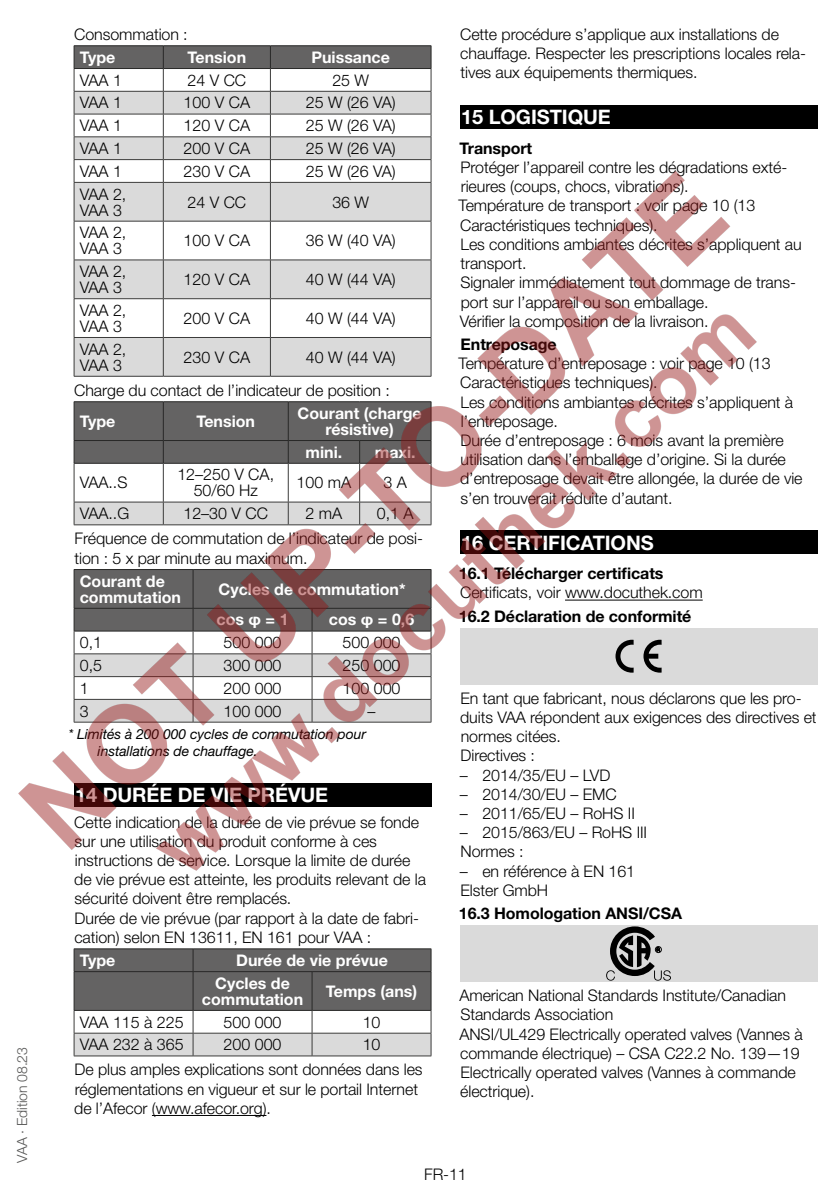
<style>
.page{position:relative;width:840px;height:1191px;background:#fff}
.page>*{position:absolute;margin:0;border:0;box-sizing:border-box;transform-origin:0 0}
.t1{font:700 20px "Helvetica Neue LT Pro";letter-spacing:-.005em;color:#fff}
.t2{font:300 16px/19.2px "Helvetica Neue LT Pro";letter-spacing:-.005em;color:#000}
.t3{font:700 16px/16px "Helvetica Neue LT Pro";color:#fff}
.t4{font:700 16px "Helvetica Neue LT Pro";letter-spacing:-.005em;color:#000}
.t5{font:italic 14px/16.8px "Helvetica Neue LT Pro";letter-spacing:-.005em;color:#000}
.t6{font:300 14px "Helvetica Neue LT Pro";letter-spacing:-.005em;color:#575756}
</style>
<div class="page">
<img style="left:18px;top:45px;width:800px;height:1071px">
<p class="t6" style="left:13px;top:1162px;width:117px;rotate:-90deg">VAA · Edition 08.23</p>
<p class="t2" style="left:74px;top:24px;width:115px">Consommation :</p>
<p class="t3" style="left:80px;top:49px;width:37px">Type</p>
<p class="t3" style="left:187px;top:49px;width:60px">Tension</p>
<p class="t3" style="left:311px;top:49px;width:80px">Puissance</p>
<p class="t2" style="left:80px;top:70px;width:44px">VAA 1</p>
<p class="t2" style="left:187px;top:70px;width:60px">24 V CC</p>
<p class="t2" style="left:332px;top:70px;width:38px">25 W</p>
<p class="t2" style="left:80px;top:93px;width:44px">VAA 1</p>
<p class="t2" style="left:183px;top:93px;width:68px">100 V CA</p>
<p class="t2" style="left:305px;top:93px;width:91px">25 W (26 VA)</p>
<p class="t2" style="left:80px;top:116px;width:44px">VAA 1</p>
<p class="t2" style="left:183px;top:116px;width:68px">120 V CA</p>
<p class="t2" style="left:305px;top:116px;width:91px">25 W (26 VA)</p>
<p class="t2" style="left:80px;top:138px;width:44px">VAA 1</p>
<p class="t2" style="left:183px;top:138px;width:68px">200 V CA</p>
<p class="t2" style="left:305px;top:138px;width:91px">25 W (26 VA)</p>
<p class="t2" style="left:80px;top:161px;width:44px">VAA 1</p>
<p class="t2" style="left:183px;top:161px;width:68px">230 V CA</p>
<p class="t2" style="left:305px;top:161px;width:91px">25 W (26 VA)</p>
<p class="t2" style="left:80px;top:185px;width:48px;line-height:16px">VAA 2,<br>VAA 3</p>
<p class="t2" style="left:187px;top:192px;width:60px">24 V CC</p>
<p class="t2" style="left:332px;top:192px;width:38px">36 W</p>
<p class="t2" style="left:80px;top:224px;width:48px;line-height:16px">VAA 2,<br>VAA 3</p>
<p class="t2" style="left:183px;top:231px;width:68px">100 V CA</p>
<p class="t2" style="left:305px;top:231px;width:91px">36 W (40 VA)</p>
<p class="t2" style="left:80px;top:263px;width:48px;line-height:16px">VAA 2,<br>VAA 3</p>
<p class="t2" style="left:183px;top:269px;width:68px">120 V CA</p>
<p class="t2" style="left:305px;top:269px;width:91px">40 W (44 VA)</p>
<p class="t2" style="left:80px;top:302px;width:48px;line-height:16px">VAA 2,<br>VAA 3</p>
<p class="t2" style="left:183px;top:308px;width:68px">200 V CA</p>
<p class="t2" style="left:305px;top:308px;width:91px">40 W (44 VA)</p>
<p class="t2" style="left:80px;top:340px;width:48px;line-height:16px">VAA 2,<br>VAA 3</p>
<p class="t2" style="left:183px;top:347px;width:68px">230 V CA</p>
<p class="t2" style="left:74px;top:340px;width:323px;line-height:33.2px;text-indent:231px">40 W (44 VA)<br>Charge du contact de l’indicateur de position :</p>
<p class="t3" style="left:80px;top:413px;width:37px">Type</p>
<p class="t3" style="left:196px;top:413px;width:60px">Tension</p>
<p class="t3" style="left:297px;top:405px;width:125px;text-align:center">Courant (charge résistive)</p>
<p class="t3" style="left:305px;top:443px;width:38px">mini.</p>
<p class="t3" style="left:374px;top:443px;width:42px">maxi.</p>
<p class="t2" style="left:80px;top:473px;width:49px">VAA..S</p>
<p class="t2" style="left:177px;top:466px;width:98px;line-height:16px;text-align:center">12–250 V CA,<br>50/60 Hz</p>
<p class="t2" style="left:296px;top:473px;width:56px">100 mA</p>
<p class="t2" style="left:383px;top:473px;width:25px">3 A</p>
<p class="t2" style="left:80px;top:503px;width:51px">VAA..G</p>
<p class="t2" style="left:183px;top:503px;width:86px">12–30 V CC</p>
<p class="t2" style="left:305px;top:503px;width:38px">2 mA</p>
<p class="t2" style="left:75px;top:500px;width:349px;line-height:25.2px;text-indent:302px">0,1 A<br>Fréquence de commutation de l’indicateur de posi-</p>
<p class="t2" style="left:74px;top:548px;width:234px">tion : 5 x par minute au maximum.</p>
<p class="t3" style="left:80px;top:572px;width:103px">Courant de commutation</p>
<p class="t3" style="left:216px;top:573px;width:190px;line-height:30.8px">Cycles de commutation* cos φ = 1</p>
<p class="t3" style="left:329px;top:611px;width:87px">cos φ = 0,6</p>
<p class="t2" style="left:80px;top:632px;width:24px">0,1</p>
<p class="t2" style="left:223px;top:632px;width:59px">500 000</p>
<p class="t2" style="left:342px;top:632px;width:59px">500 000</p>
<p class="t2" style="left:80px;top:655px;width:24px">0,5</p>
<p class="t2" style="left:223px;top:655px;width:59px">300 000</p>
<p class="t2" style="left:342px;top:655px;width:59px">250 000</p>
<p class="t2" style="left:80px;top:678px;width:10px">1</p>
<p class="t2" style="left:223px;top:678px;width:59px">200 000</p>
<p class="t2" style="left:342px;top:678px;width:59px">100 000</p>
<p class="t2" style="left:80px;top:701px;width:10px">3</p>
<p class="t2" style="left:223px;top:701px;width:59px">100 000</p>
<p class="t2" style="left:367px;top:701px;width:9px">–</p>
<p class="t5" style="left:98px;top:725px;width:270px;text-indent:-29px">* Limités à 200 000 cycles de commutation pour installations de chauffage.</p>
<p class="t1" style="left:75px;top:782px;width:252px">14 DURÉE DE VIE PRÉVUE</p>
<p class="t2" style="left:74px;top:812px;width:353px">Cette indication de la durée de vie prévue se fonde sur une utilisation du produit conforme à ces instructions de service. Lorsque la limite de durée de vie prévue est atteinte, les produits relevant de la sécurité doivent être remplacés.<br>Durée de vie prévue (par rapport à la date de fabri&shy;cation) selon EN 13611, EN 161 pour VAA :</p>
<p class="t3" style="left:80px;top:952px;width:37px">Type</p>
<p class="t3" style="left:215px;top:948px;width:174px;line-height:22.8px;text-indent:21px">Durée de vie prévue<br>Cycles de</p>
<p class="t3" style="left:202px;top:990px;width:103px">commutation</p>
<p class="t3" style="left:326px;top:982px;width:93px">Temps (ans)</p>
<p class="t2" style="left:80px;top:1012px;width:105px">VAA 115 à 225</p>
<p class="t2" style="left:223px;top:1012px;width:59px">500 000</p>
<p class="t2" style="left:362px;top:1012px;width:19px">10</p>
<p class="t2" style="left:80px;top:1034px;width:105px">VAA 232 à 365</p>
<p class="t2" style="left:223px;top:1034px;width:59px">200 000</p>
<p class="t2" style="left:75px;top:1031px;width:349px;line-height:25.2px;text-indent:288px">10<br>De plus amples explications sont données dans les</p>
<p class="t2" style="left:74px;top:1079px;width:345px">réglementations en vigueur et sur le portail Internet de l’Afecor (www.afecor.org).</p>
<p class="t2" style="left:460px;top:24px;width:347px">Cette procédure s’applique aux installations de chauffage. Respecter les prescriptions locales rela&shy;tives aux équipements thermiques.</p>
<p class="t1" style="left:461px;top:105px;width:149px">15 LOGISTIQUE</p>
<p class="t4" style="left:459px;top:138px;width:74px">Transport</p>
<p class="t2" style="left:458px;top:157px;width:344px">Protéger l’appareil contre les dégradations exté&shy;rieures (coups, chocs, vibrations).<br>Température de transport : voir page 10 (13<br>Caractéristiques techniques).<br>Les conditions ambiantes décrites s’appliquent au transport.<br>Signaler immédiatement tout dommage de trans&shy;port sur l’appareil ou son emballage.<br>Vérifier la composition de la livraison.</p>
<p class="t4" style="left:460px;top:334px;width:98px">Entreposage</p>
<p class="t2" style="left:458px;top:353px;width:345px">Température d’entreposage : voir page 10 (13<br>Caractéristiques techniques).<br>Les conditions ambiantes décrites s’appliquent à l’entreposage.<br>Durée d’entreposage : 6 mois avant la première utilisation dans l’emballage d’origine. Si la durée d’entreposage devait être allongée, la durée de vie s’en trouverait réduite d’autant.</p>
<p class="t1" style="left:461px;top:530px;width:194px">16 CERTIFICATIONS</p>
<p class="t4" style="left:458px;top:563px;width:206px">16.1 Télécharger certificats</p>
<p class="t2" style="left:460px;top:583px;width:244px">Certificats, voir www.docuthek.com</p>
<p class="t4" style="left:458px;top:606px;width:234px">16.2 Déclaration de conformité</p>
<p class="t2" style="left:460px;top:688px;width:358px">En tant que fabricant, nous déclarons que les pro&shy;duits VAA répondent aux exigences des directives et normes citées.<br>Directives :</p>
<p class="t2" style="left:459px;top:765px;width:152px">– 2014/35/EU – LVD</p>
<p class="t2" style="left:459px;top:784px;width:158px">– 2014/30/EU – EMC</p>
<p class="t2" style="left:459px;top:803px;width:176px">– 2011/65/EU – RoHS II</p>
<p class="t2" style="left:459px;top:822px;width:189px">– 2015/863/EU – RoHS III<br>Normes :</p>
<p class="t2" style="left:459px;top:861px;width:177px">– en référence à EN 161<br>Elster GmbH</p>
<p class="t4" style="left:458px;top:903px;width:224px">16.3 Homologation ANSI/CSA</p>
<p class="t2" style="left:459px;top:985px;width:344px">American National Standards Institute/Canadian Standards Association<br>ANSI/UL429 Electrically operated valves (Vannes à commande électrique) – CSA C22.2 No. 139—19<br>Electrically operated valves (Vannes à commande électrique).</p>
<p class="t2" style="left:424px;top:1164px;width:44px">FR-11</p>
</div>
